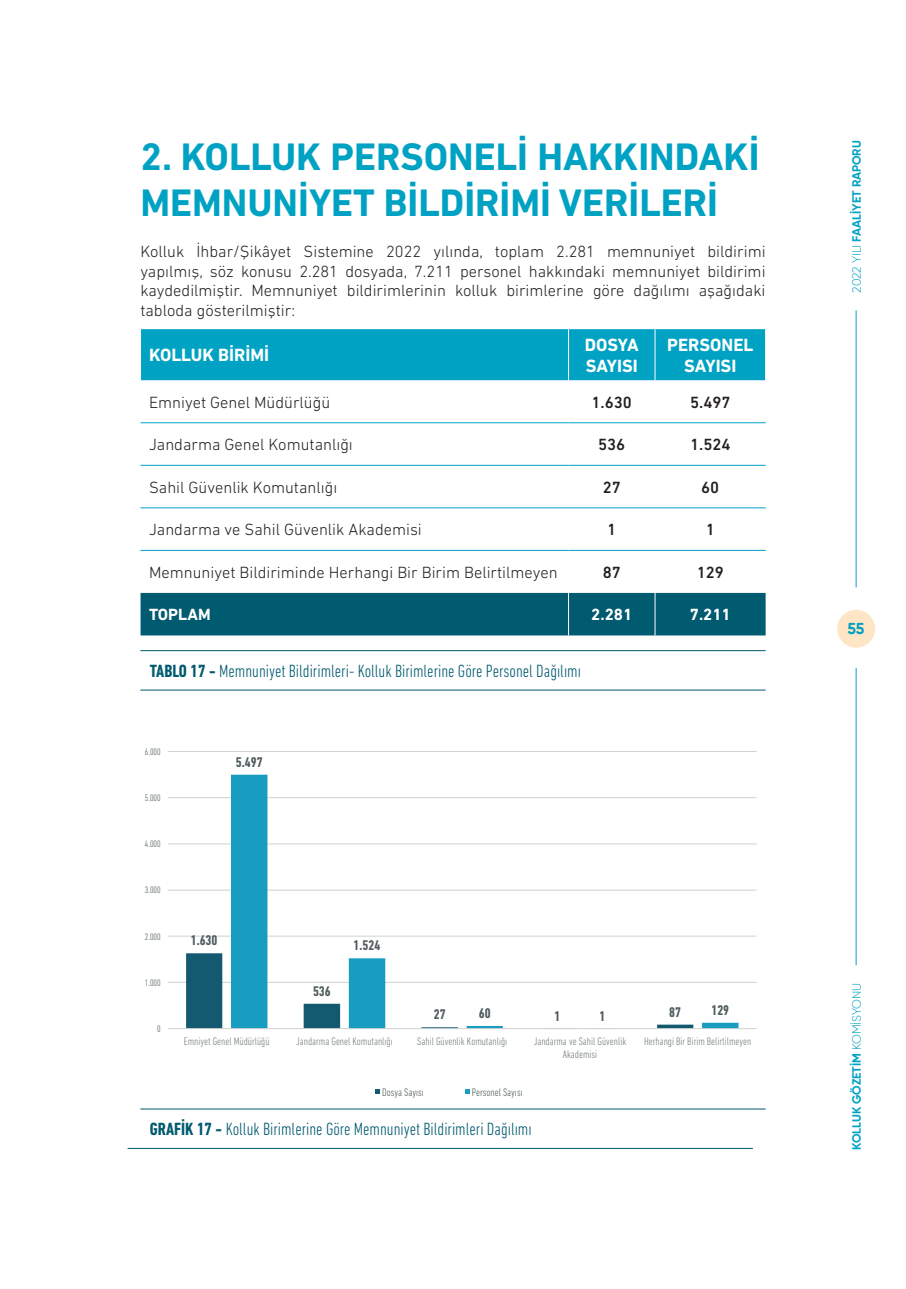
<style>
.page{position:relative;width:906px;height:1289px;background:#fff}
.page>*{position:absolute;margin:0;border:0;box-sizing:border-box;transform-origin:0 0}
.t1{font:700 39px/46.8px "DIN Next LT Pro";color:#00a2c3}
.t2{font:300 condensed 18px "DIN Next LT Pro";color:#005a70}
.t3{font:700 18px/21.6px "DIN Next LT Pro";color:#fff}
.t4{font:300 16.5px/19.5px "DIN Next LT Pro";color:#231f20;text-align:justify}
.t5{font:500 16.5px "DIN Next LT Pro";color:#231f20}
.t6{font:700 16.5px "DIN Next LT Pro";color:#fff}
.t7{font:700 15.75px "Gilroy";color:#00a2c3}
.t8{font:700 condensed 14.25px "DIN Next LT Pro";color:#505c5e}
.t9{font:700 12px "Gilroy";color:#00a2c3}
.t10{font:300 condensed 11.1px/13.2px "DIN Next LT Pro";color:#767f81;text-align:center}
.t11{font:300 condensed 11.1px "DIN Next LT Pro";color:#505c5e}
.t12{font:300 condensed 9.45px "DIN Next LT Pro";color:#505c5e}
.s1{font-weight:700}
.s2{font-weight:300}
</style>
<div class="page">
<div style="left:837px;top:610px;width:38px;height:37px;background:#fee5c6;border-radius:50%"></div>
<hr style="left:855px;top:668px;width:1px;height:297px;background:#00a2c3">
<hr style="left:855px;top:310px;width:1px;height:277px;background:#00a2c3">
<div style="left:141px;top:329px;width:624px;height:51px;background:#00a2c3"></div>
<div style="left:141px;top:593px;width:624px;height:42px;background:#005a70"></div>
<hr style="left:568px;top:507px;width:87px;height:1px;background:#00a2c3">
<hr style="left:655px;top:507px;width:110px;height:1px;background:#00a2c3">
<hr style="left:141px;top:422px;width:427px;height:1px;background:#00a2c3">
<hr style="left:568px;top:422px;width:87px;height:1px;background:#00a2c3">
<hr style="left:655px;top:422px;width:110px;height:1px;background:#00a2c3">
<hr style="left:141px;top:465px;width:427px;height:1px;background:#00a2c3">
<hr style="left:568px;top:465px;width:87px;height:1px;background:#00a2c3">
<hr style="left:655px;top:465px;width:110px;height:1px;background:#00a2c3">
<hr style="left:568px;top:550px;width:87px;height:1px;background:#00a2c3">
<hr style="left:655px;top:550px;width:110px;height:1px;background:#00a2c3">
<hr style="left:568px;top:329px;width:1px;height:51px;background:#fff">
<hr style="left:655px;top:329px;width:1px;height:51px;background:#fff">
<hr style="left:141px;top:507px;width:427px;height:1px;background:#00a2c3">
<hr style="left:141px;top:550px;width:427px;height:1px;background:#00a2c3">
<hr style="left:568px;top:593px;width:1px;height:42px;background:#fff">
<hr style="left:655px;top:593px;width:1px;height:42px;background:#fff">
<hr style="left:140px;top:650px;width:625px;height:1px;background:#005a70">
<hr style="left:140px;top:689px;width:625px;height:1px;background:#005a70">
<hr style="left:140px;top:1108px;width:625px;height:1px;background:#005a70">
<hr style="left:128px;top:1148px;width:625px;height:1px;background:#005a70">
<hr style="left:168px;top:982px;width:588px;height:1px;background:#cfd1d1">
<hr style="left:168px;top:935px;width:588px;height:1px;background:#cfd1d1">
<hr style="left:168px;top:889px;width:588px;height:1px;background:#cfd1d1">
<hr style="left:168px;top:843px;width:588px;height:1px;background:#cfd1d1">
<hr style="left:168px;top:797px;width:588px;height:1px;background:#cfd1d1">
<hr style="left:168px;top:751px;width:588px;height:1px;background:#cfd1d1">
<div style="left:186px;top:953px;width:37px;height:75px;background:#135970"></div>
<svg style="left:231px;top:774px;width:507px;height:254px"></svg>
<hr style="left:168px;top:1028px;width:588px;height:1px;background:#cfd1d1">
<svg style="left:375px;top:1089px;width:5px;height:4px"></svg>
<svg style="left:465px;top:1089px;width:5px;height:4px"></svg>
<h1 class="t1" style="left:140px;top:133px;width:620px">2. KOLLUK PERSONELİ HAKKINDAKİ<br>MEMNUNİYET BİLDİRİMİ VERİLERİ</h1>
<p class="t4" style="left:140px;top:242px;width:627px">Kolluk İhbar/Şikâyet Sistemine 2022 yılında, toplam 2.281 memnuniyet bildirimi yapılmış, söz konusu 2.281 dosyada, 7.211 personel hakkındaki memnuniyet bildirimi kaydedilmiştir. Memnuniyet bildirimlerinin kolluk birimlerine göre dağılımı aşağıdaki tabloda gösterilmiştir:</p>
<p class="t3" style="left:149px;top:344px;width:122px">KOLLUK BİRİMİ</p>
<p class="t3" style="left:585px;top:333px;width:55px">DOSYA<br>SAYISI</p>
<p class="t3" style="left:667px;top:333px;width:88px;text-align:center">PERSONEL<br>SAYISI</p>
<p class="t4" style="left:149px;top:392px;width:183px">Emniyet Genel Müdürlüğü</p>
<p class="t5" style="left:591px;top:392px;width:42px">1.630</p>
<p class="t5" style="left:690px;top:392px;width:42px">5.497</p>
<p class="t4" style="left:149px;top:434px;width:205px">Jandarma Genel Komutanlığı</p>
<p class="t5" style="left:598px;top:435px;width:29px">536</p>
<p class="t5" style="left:690px;top:435px;width:42px">1.524</p>
<p class="t4" style="left:149px;top:477px;width:190px">Sahil Güvenlik Komutanlığı</p>
<p class="t5" style="left:603px;top:477px;width:20px">27</p>
<p class="t5" style="left:701px;top:477px;width:20px">60</p>
<p class="t4" style="left:149px;top:520px;width:274px">Jandarma ve Sahil Güvenlik Akademisi</p>
<p class="t5" style="left:607px;top:520px;width:11px">1</p>
<p class="t5" style="left:706px;top:520px;width:11px">1</p>
<p class="t4" style="left:149px;top:562px;width:410px">Memnuniyet Bildiriminde Herhangi Bir Birim Belirtilmeyen</p>
<p class="t5" style="left:603px;top:562px;width:20px">87</p>
<p class="t5" style="left:696px;top:562px;width:29px">129</p>
<p class="t6" style="left:149px;top:605px;width:63px">TOPLAM</p>
<p class="t6" style="left:591px;top:605px;width:42px">2.281</p>
<p class="t6" style="left:690px;top:605px;width:42px">7.211</p>
<p class="t2" style="left:150px;top:660px;width:432px"><span class="s1">TABLO 17 -</span> Memnuniyet Bildirimleri- Kolluk Birimlerine Göre Personel Dağılımı</p>
<p class="t12" style="left:145px;top:746px;width:17px">6.000</p>
<p class="t12" style="left:145px;top:792px;width:17px">5.000</p>
<p class="t12" style="left:145px;top:838px;width:17px">4.000</p>
<p class="t12" style="left:145px;top:884px;width:17px">3.000</p>
<p class="t12" style="left:145px;top:930px;width:17px">2.000</p>
<p class="t12" style="left:145px;top:977px;width:17px">1.000</p>
<p class="t12" style="left:157px;top:1023px;width:5px">0</p>
<p class="t8" style="left:236px;top:753px;width:28px">5.497</p>
<p class="t8" style="left:191px;top:932px;width:28px">1.630</p>
<p class="t8" style="left:313px;top:982px;width:19px">536</p>
<p class="t8" style="left:354px;top:937px;width:28px">1.524</p>
<p class="t8" style="left:434px;top:1006px;width:13px">27</p>
<p class="t8" style="left:554px;top:1007px;width:7px">1</p>
<p class="t8" style="left:669px;top:1003px;width:13px">87</p>
<p class="t8" style="left:479px;top:1004px;width:13px">60</p>
<p class="t8" style="left:599px;top:1007px;width:7px">1</p>
<p class="t8" style="left:711px;top:1001px;width:19px">129</p>
<p class="t10" style="left:184px;top:1034px;width:87px">Emniyet Genel Müdürlüğü</p>
<p class="t10" style="left:296px;top:1034px;width:98px">Jandarma Genel Komutanlığı</p>
<p class="t10" style="left:417px;top:1034px;width:91px">Sahil Güvenlik Komutanlığı</p>
<p class="t10" style="left:534px;top:1034px;width:94px">Jandarma ve Sahil Güvenlik<br>Akademisi</p>
<p class="t10" style="left:644px;top:1034px;width:109px">Herhangi Bir Birim Belirtilmeyen</p>
<p class="t11" style="left:382px;top:1086px;width:43px">Dosya Sayısı</p>
<p class="t11" style="left:472px;top:1086px;width:52px">Personel Sayısı</p>
<p class="t2" style="left:150px;top:1119px;width:383px"><span class="s1">GRAFİK 17 -</span> Kolluk Birimlerine Göre Memnuniyet Bildirimleri Dağılımı</p>
<p class="t9" style="left:849px;top:293px;width:154px;rotate:-90deg"><span class="s2">2022 YILI</span> FAALİYET RAPORU</p>
<p class="t7" style="left:847px;top:618px;width:18px">55</p>
<p class="t9" style="left:849px;top:1149px;width:168px;rotate:-90deg">KOLLUK GÖZETİM <span class="s2">KOMİSYONU</span></p>
</div>
